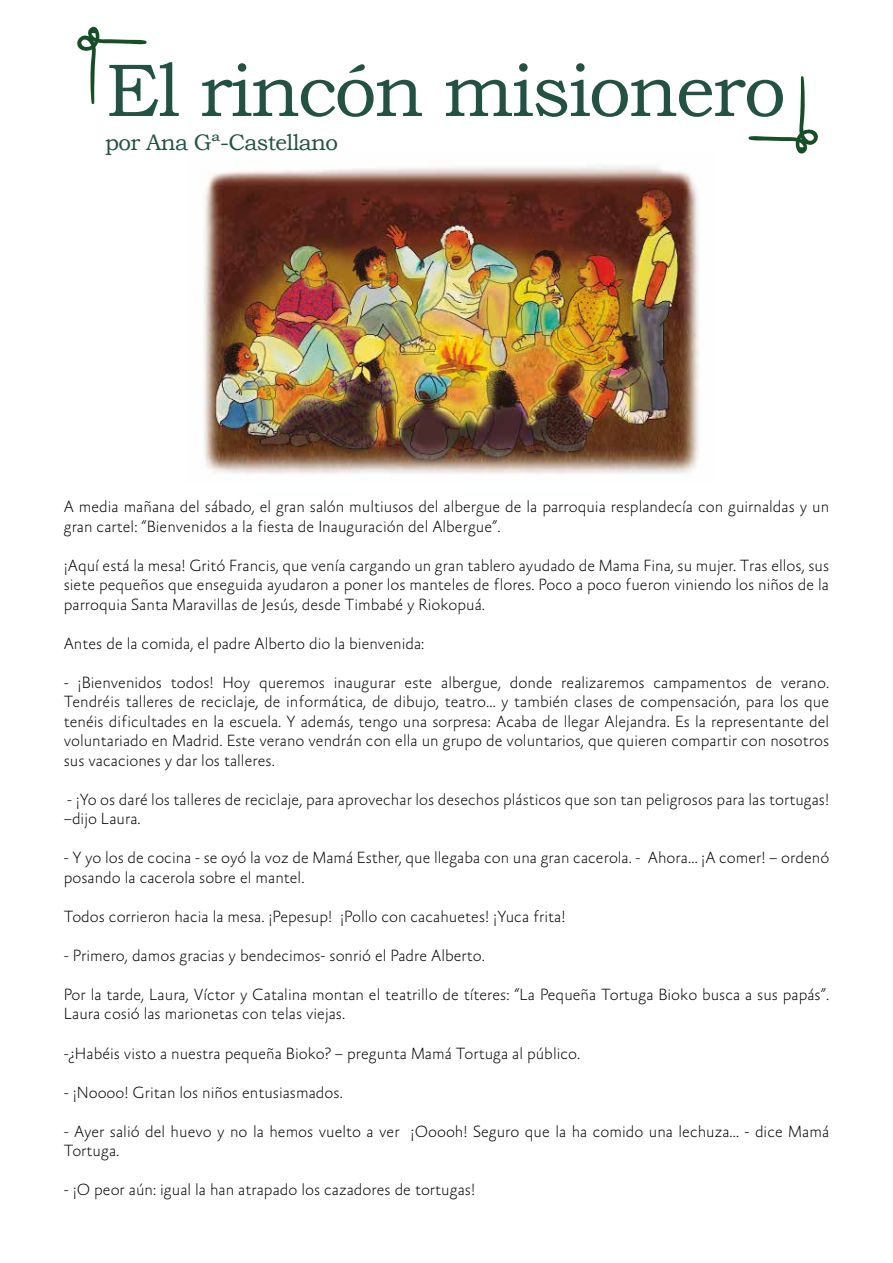
<style>
.page{position:relative;width:893px;height:1263px;background:#fff}
.page>*{position:absolute;margin:0;border:0;box-sizing:border-box;transform-origin:0 0}
.t1{font:75px "Bookman Old Style";letter-spacing:-.03em;color:#235144}
.t2{font:22.5px "Bookman Old Style";letter-spacing:-.03em;color:#235144}
.t3{font:100 16.5px/19.5px "Absara Sans";color:#000}
</style>
<div class="page">
<img style="left:203px;top:166px;width:496px;height:308px">
<svg style="left:77px;top:26px;width:70px;height:78px"></svg>
<svg style="left:748px;top:76px;width:70px;height:78px"></svg>
<h1 class="t1" style="left:106px;top:47px;width:682px">El rincón misionero</h1>
<h2 class="t2" style="left:105px;top:130px;width:234px">por Ana Gª-Castellano</h2>
<p class="t3" style="left:64px;top:498px;width:767px">A media mañana del sábado, el gran salón multiusos del albergue de la parroquia resplandecía con guirnaldas y un gran cartel: “Bienvenidos a la fiesta de Inauguración del Albergue”.</p>
<p class="t3" style="left:64px;top:556px;width:767px;text-align:justify">¡Aquí está la mesa! Gritó Francis, que venía cargando un gran tablero ayudado de Mama Fina, su mujer. Tras ellos, sus siete pequeños que enseguida ayudaron a poner los manteles de flores. Poco a poco fueron viniendo los niños de la parroquia Santa Maravillas de Jesús, desde Timbabé y Riokopuá.</p>
<p class="t3" style="left:64px;top:634px;width:362px">Antes de la comida, el padre Alberto dio la bienvenida:</p>
<p class="t3" style="left:64px;top:673px;width:767px;text-align:justify">- ¡Bienvenidos todos! Hoy queremos inaugurar este albergue, donde realizaremos campamentos de verano.<br>Tendréis talleres de reciclaje, de informática, de dibujo, teatro… y también clases de compensación, para los que tenéis dificultades en la escuela. Y además, tengo una sorpresa: Acaba de llegar Alejandra. Es la representante del voluntariado en Madrid. Este verano vendrán con ella un grupo de voluntarios, que quieren compartir con nosotros sus vacaciones y dar los talleres.</p>
<p class="t3" style="left:64px;top:790px;width:767px">- ¡Yo os daré los talleres de reciclaje, para aprovechar los desechos plásticos que son tan peligrosos para las tortugas! –dijo Laura.</p>
<p class="t3" style="left:64px;top:849px;width:767px">- Y yo los de cocina - se oyó la voz de Mamá Esther, que llegaba con una gran cacerola. - Ahora… ¡A comer! – ordenó posando la cacerola sobre el mantel.</p>
<p class="t3" style="left:64px;top:907px;width:503px">Todos corrieron hacia la mesa. ¡Pepesup! ¡Pollo con cacahuetes! ¡Yuca frita!</p>
<p class="t3" style="left:64px;top:946px;width:423px">- Primero, damos gracias y bendecimos- sonrió el Padre Alberto.</p>
<p class="t3" style="left:64px;top:985px;width:767px">Por la tarde, Laura, Víctor y Catalina montan el teatrillo de títeres: “La Pequeña Tortuga Bioko busca a sus papás”.<br>Laura cosió las marionetas con telas viejas.</p>
<p class="t3" style="left:64px;top:1044px;width:518px">-¿Habéis visto a nuestra pequeña Bioko? – pregunta Mamá Tortuga al público.</p>
<p class="t3" style="left:64px;top:1083px;width:280px">- ¡Noooo! Gritan los niños entusiasmados.</p>
<p class="t3" style="left:64px;top:1122px;width:767px">- Ayer salió del huevo y no la hemos vuelto a ver ¡Ooooh! Seguro que la ha comido una lechuza… - dice Mamá<br>Tortuga.</p>
<p class="t3" style="left:64px;top:1180px;width:413px">- ¡O peor aún: igual la han atrapado los cazadores de tortugas!</p>
</div>
